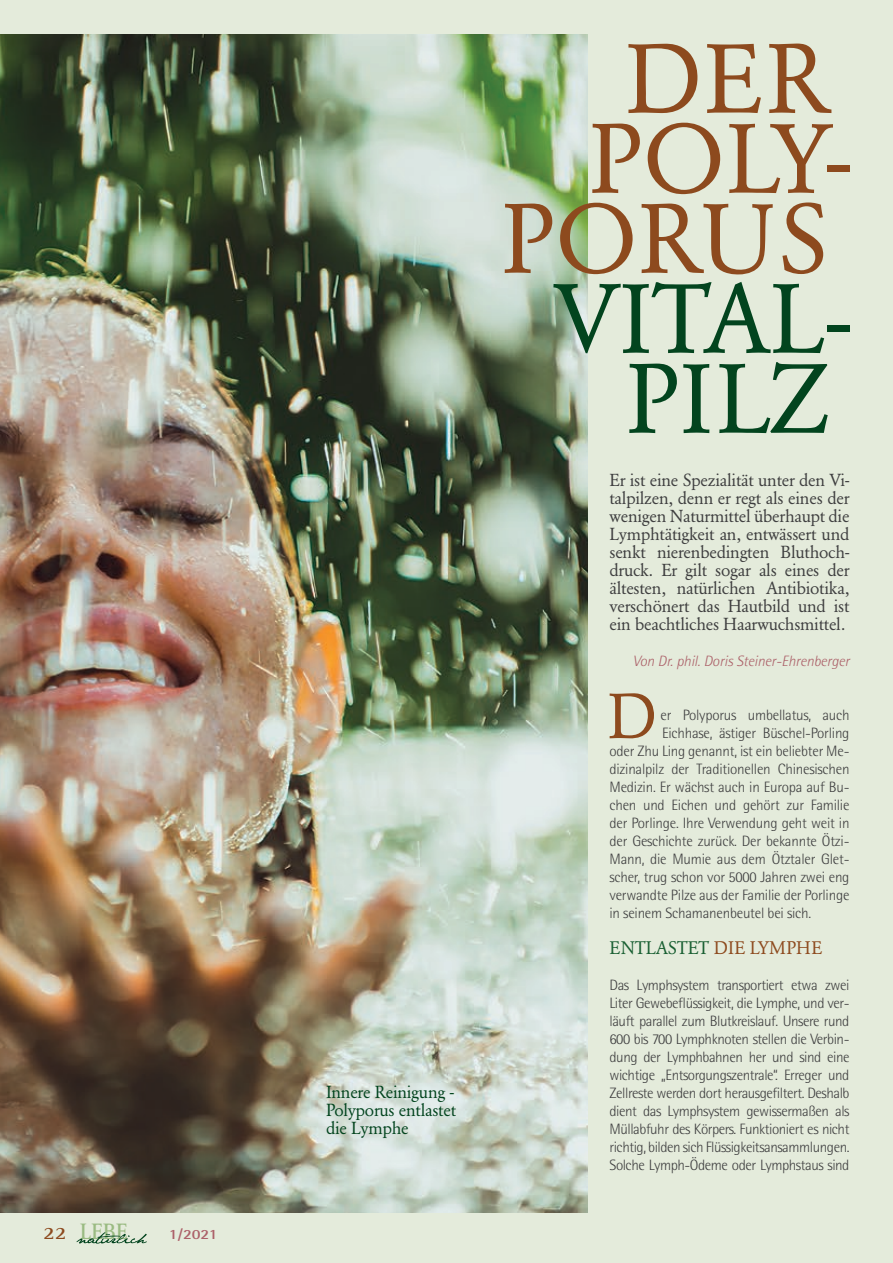
<style>
.page{position:relative;width:893px;height:1263px;background:#e4ebdb}
.page>*{position:absolute;margin:0;border:0;box-sizing:border-box;transform-origin:0 0}
.t1{font:96.9px "Garamond BQ";letter-spacing:.01em;color:#8d4a1e}
.t2{font:96.9px "Garamond BQ";letter-spacing:-.01em;color:#02441e}
.t3{font:63px "Garamond BQ";color:#8d4a1e}
.t4{font:700 23.1px "Rotis Serif";color:#9abb82;scale:.91 1}
.fließtext{font:18px "Garamond BQ";letter-spacing:-.015em;color:#195f32}
.fließtext-2{font:17.25px/18px "Garamond BQ";letter-spacing:-.015em;color:#3e3e3f;text-align:justify}
.fließtext-3{font:17.25px "Garamond BQ";letter-spacing:-.015em;color:#02441e}
.fließtext-4{font:300 15px/18px "AT Rotis Semi Sans";letter-spacing:-.015em;color:#3e3e3f;text-align:justify}
.fließtext-5{font:italic 300 15px "AT Rotis Semi Sans";letter-spacing:-.005em;color:#ac6169}
.t5{font:700 14.1px "AT Rotis Semi Sans";color:#ac6169;scale:1.18 1}
.s1{font-size:17.85px;color:#8d4a1e}
.s2{color:#8d4a1e}
</style>
<div class="page">
<img style="left:0;top:34px;width:587px;height:1178px">
<svg style="left:77px;top:1232px;width:70px;height:12px"></svg>
<p class="t4" style="left:43px;top:1218px;width:94px"><span class="s1">22</span> LEBE</p>
<p class="t5" style="left:169px;top:1226px;width:43px">1/2021</p>
<p class="fließtext-3" style="left:326px;top:1082px;width:130px">Innere Reinigung -</p>
<p class="fließtext-3" style="left:326px;top:1100px;width:132px">Polyporus entlastet</p>
<p class="fließtext-3" style="left:326px;top:1118px;width:84px">die Lymphe</p>
<p class="t1" style="left:625px;top:23px;width:206px">DER</p>
<p class="t1" style="left:589px;top:103px;width:263px">POLY-</p>
<p class="t1" style="left:501px;top:183px;width:329px">PORUS</p>
<p class="t2" style="left:553px;top:263px;width:299px">VITAL-</p>
<p class="t2" style="left:626px;top:343px;width:205px">PILZ</p>
<p class="fließtext-2" style="left:609px;top:471px;width:242px">Er ist eine Spezialität unter den Vi&shy;talpilzen, denn er regt als eines der wenigen Naturmittel überhaupt die Lymphtätigkeit an, entwässert und senkt nierenbedingten Bluthoch&shy;druck. Er gilt sogar als eines der ältesten, natürlichen Antibiotika, verschönert das Hautbild und ist ein beachtliches Haarwuchsmittel.</p>
<p class="fließtext-5" style="left:633px;top:652px;width:218px">Von Dr. phil. Doris Steiner-Ehrenberger</p>
<p class="t3" style="left:607px;top:680px;width:51px">D</p>
<p class="fließtext-4" style="left:660px;top:706px;width:191px">er Polyporus umbellatus, auch</p>
<p class="fließtext-4" style="left:662px;top:724px;width:189px">Eichhase, ästiger Büschel-Porling</p>
<p class="fließtext-4" style="left:609px;top:742px;width:242px">oder Zhu Ling genannt, ist ein beliebter Me-</p>
<p class="fließtext-4" style="left:609px;top:760px;width:242px">dizinalpilz der Traditionellen Chinesischen</p>
<p class="fließtext-4" style="left:609px;top:778px;width:242px">Medizin. Er wächst auch in Europa auf Bu-</p>
<p class="fließtext-4" style="left:609px;top:796px;width:241px">chen und Eichen und gehört zur Familie</p>
<p class="fließtext-4" style="left:609px;top:814px;width:241px">der Porlinge. Ihre Verwendung geht weit in</p>
<p class="fließtext-4" style="left:609px;top:832px;width:242px">der Geschichte zurück. Der bekannte Ötzi-</p>
<p class="fließtext-4" style="left:609px;top:850px;width:242px">Mann, die Mumie aus dem Ötztaler Glet-</p>
<p class="fließtext-4" style="left:609px;top:868px;width:242px">scher, trug schon vor 5000 Jahren zwei eng</p>
<p class="fließtext-4" style="left:609px;top:886px;width:241px">verwandte Pilze aus der Familie der Porlinge</p>
<p class="fließtext-4" style="left:609px;top:904px;width:203px">in seinem Schamanenbeutel bei sich.</p>
<p class="fließtext" style="left:609px;top:937px;width:214px">ENTLASTET <span class="s2">DIE LYMPHE</span></p>
<p class="fließtext-4" style="left:609px;top:976px;width:242px">Das Lymphsystem transportiert etwa zwei Liter Gewebeflüssigkeit, die Lymphe, und ver&shy;läuft parallel zum Blutkreislauf. Unsere rund 600 bis 700 Lymphknoten stellen die Verbin&shy;dung der Lymphbahnen her und sind eine wichtige „Entsorgungszentrale“. Erreger und Zellreste werden dort herausgefiltert. Deshalb dient das Lymphsystem gewissermaßen als Müllabfuhr des Körpers. Funktioniert es nicht richtig, bilden sich Flüssigkeitsansammlungen.<br>Solche Lymph-Ödeme oder Lymphstaus sind</p>
</div>
